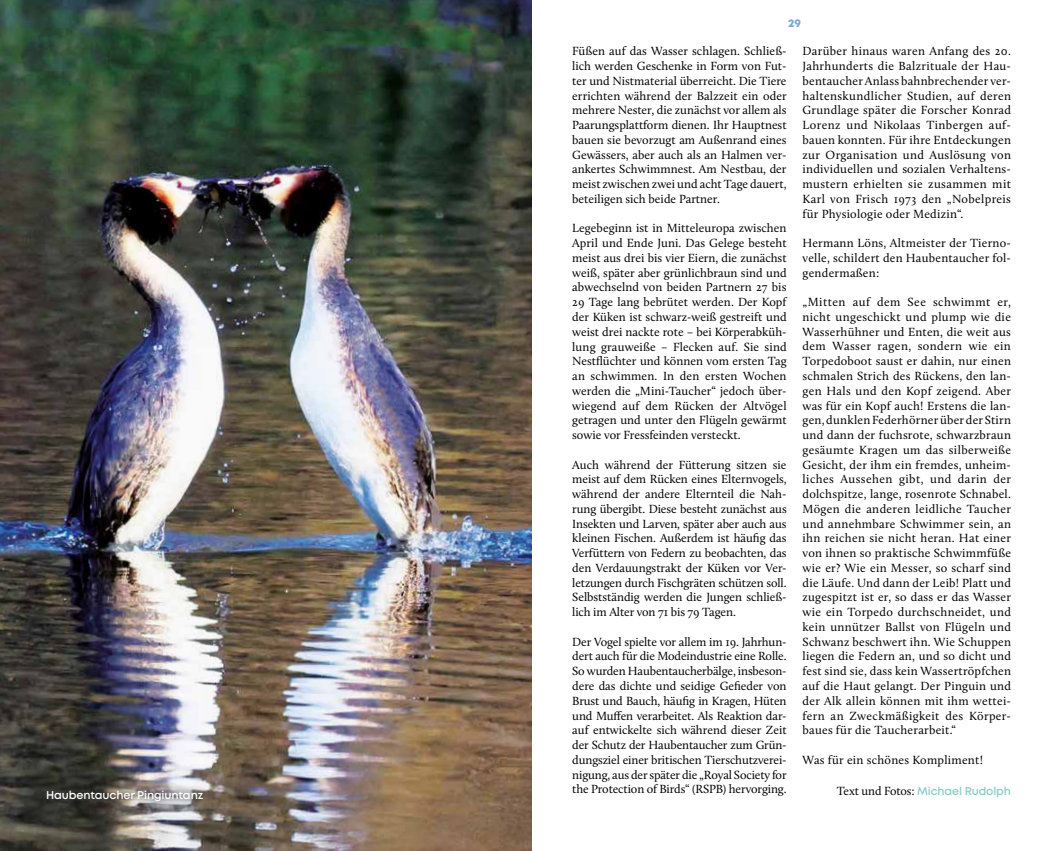
<style>
.page{position:relative;width:1063px;height:851px;background:#fff}
.page>*{position:absolute;margin:0;border:0;box-sizing:border-box;transform-origin:0 0}
.t1{font:12.25px/14.8px "Calluna";color:#000;text-align:justify}
.t2{font:12.25px "Calluna";letter-spacing:.02em;color:#000}
.t3{font:600 11.25px "Mont";letter-spacing:-.01em;color:#88ccc9}
.t4{font:600 11.25px "Mont";letter-spacing:-.01em;color:#fff}
.t5{font:800 11.25px "Mont";color:#7ca9db}
.s1{font-family:"Calluna";font-weight:400;font-size:12.25px;color:#000}
</style>
<div class="page">
<img style="left:0;top:0;width:531px;height:850px">
<svg style="left:39px;top:783px;width:171px;height:26px;background:#6a6663"></svg>
<p class="t4" style="left:46px;top:788px;width:159px">Haubentaucher Pingiuntanz</p>
<p class="t5" style="left:788px;top:16px;width:14px">29</p>
<p class="t1" style="left:572px;top:44px;width:216px">Füßen auf das Wasser schlagen. Schließ&shy;lich werden Geschenke in Form von Fut&shy;ter und Nistmaterial überreicht. Die Tiere errichten während der Balzzeit ein oder mehrere Nester, die zunächst vor allem als Paarungsplattform dienen. Ihr Hauptnest bauen sie bevorzugt am Außenrand eines Gewässers, aber auch als an Halmen ver&shy;ankertes Schwimmnest. Am Nestbau, der meist zwischen zwei und acht Tage dauert, beteiligen sich beide Partner.</p>
<p class="t1" style="left:572px;top:221px;width:216px">Legebeginn ist in Mitteleuropa zwischen April und Ende Juni. Das Gelege besteht meist aus drei bis vier Eiern, die zunächst weiß, später aber grünlichbraun sind und abwechselnd von beiden Partnern 27 bis 29 Tage lang bebrütet werden. Der Kopf der Küken ist schwarz-weiß gestreift und weist drei nackte rote – bei Körperabküh&shy;lung grauweiße – Flecken auf. Sie sind Nestflüchter und können vom ersten Tag an schwimmen. In den ersten Wochen werden die „Mini-Taucher“ jedoch über&shy;wiegend auf dem Rücken der Altvögel getragen und unter den Flügeln gewärmt sowie vor Fressfeinden versteckt.</p>
<p class="t1" style="left:572px;top:457px;width:216px">Auch während der Fütterung sitzen sie meist auf dem Rücken eines Elternvogels, während der andere Elternteil die Nah&shy;rung übergibt. Diese besteht zunächst aus Insekten und Larven, später aber auch aus kleinen Fischen. Außerdem ist häufig das Verfüttern von Federn zu beobachten, das den Verdauungstrakt der Küken vor Ver&shy;letzungen durch Fischgräten schützen soll.<br>Selbstständig werden die Jungen schließ&shy;lich im Alter von 71 bis 79 Tagen.</p>
<p class="t1" style="left:572px;top:634px;width:216px">Der Vogel spielte vor allem im 19. Jahrhun&shy;dert auch für die Modeindustrie eine Rolle.<br>So wurden Haubentaucherbälge, insbeson&shy;dere das dichte und seidige Gefieder von Brust und Bauch, häufig in Kragen, Hüten und Muffen verarbeitet. Als Reaktion dar&shy;auf entwickelte sich während dieser Zeit der Schutz der Haubentaucher zum Grün&shy;dungsziel einer britischen Tierschutzverei&shy;nigung, aus der später die „Royal Society for the Protection of Birds“ (RSPB) hervorging.</p>
<p class="t1" style="left:803px;top:44px;width:210px">Darüber hinaus waren Anfang des 20.<br>Jahrhunderts die Balzrituale der Hau&shy;bentaucher Anlass bahnbrechender ver&shy;haltenskundlicher Studien, auf deren Grundlage später die Forscher Konrad Lorenz und Nikolaas Tinbergen auf&shy;bauen konnten. Für ihre Entdeckungen zur Organisation und Auslösung von individuellen und sozialen Verhaltens&shy;mustern erhielten sie zusammen mit Karl von Frisch 1973 den „Nobelpreis für Physiologie oder Medizin“.</p>
<p class="t1" style="left:803px;top:235px;width:210px">Hermann Löns, Altmeister der Tierno&shy;velle, schildert den Haubentaucher fol&shy;gendermaßen:</p>
<p class="t1" style="left:803px;top:294px;width:210px">„Mitten auf dem See schwimmt er, nicht ungeschickt und plump wie die Wasserhühner und Enten, die weit aus dem Wasser ragen, sondern wie ein Torpedoboot saust er dahin, nur einen schmalen Strich des Rückens, den lan&shy;gen Hals und den Kopf zeigend. Aber was für ein Kopf auch! Erstens die lan&shy;gen, dunklen Federhörner über der Stirn und dann der fuchsrote, schwarzbraun gesäumte Kragen um das silberweiße Gesicht, der ihm ein fremdes, unheim&shy;liches Aussehen gibt, und darin der dolchspitze, lange, rosenrote Schnabel.<br>Mögen die anderen leidliche Taucher und annehmbare Schwimmer sein, an ihn reichen sie nicht heran. Hat einer von ihnen so praktische Schwimmfüße wie er? Wie ein Messer, so scharf sind die Läufe. Und dann der Leib! Platt und zugespitzt ist er, so dass er das Wasser wie ein Torpedo durchschneidet, und kein unnützer Ballst von Flügeln und Schwanz beschwert ihn. Wie Schuppen liegen die Federn an, und so dicht und fest sind sie, dass kein Wassertröpfchen auf die Haut gelangt. Der Pinguin und der Alk allein können mit ihm wettei&shy;fern an Zweckmäßigkeit des Körper&shy;baues für die Taucherarbeit.“</p>
<p class="t2" style="left:803px;top:752px;width:182px">Was für ein schönes Kompliment!</p>
<p class="t3" style="left:837px;top:783px;width:176px"><span class="s1">Text und Fotos:</span> Michael Rudolph</p>
</div>
